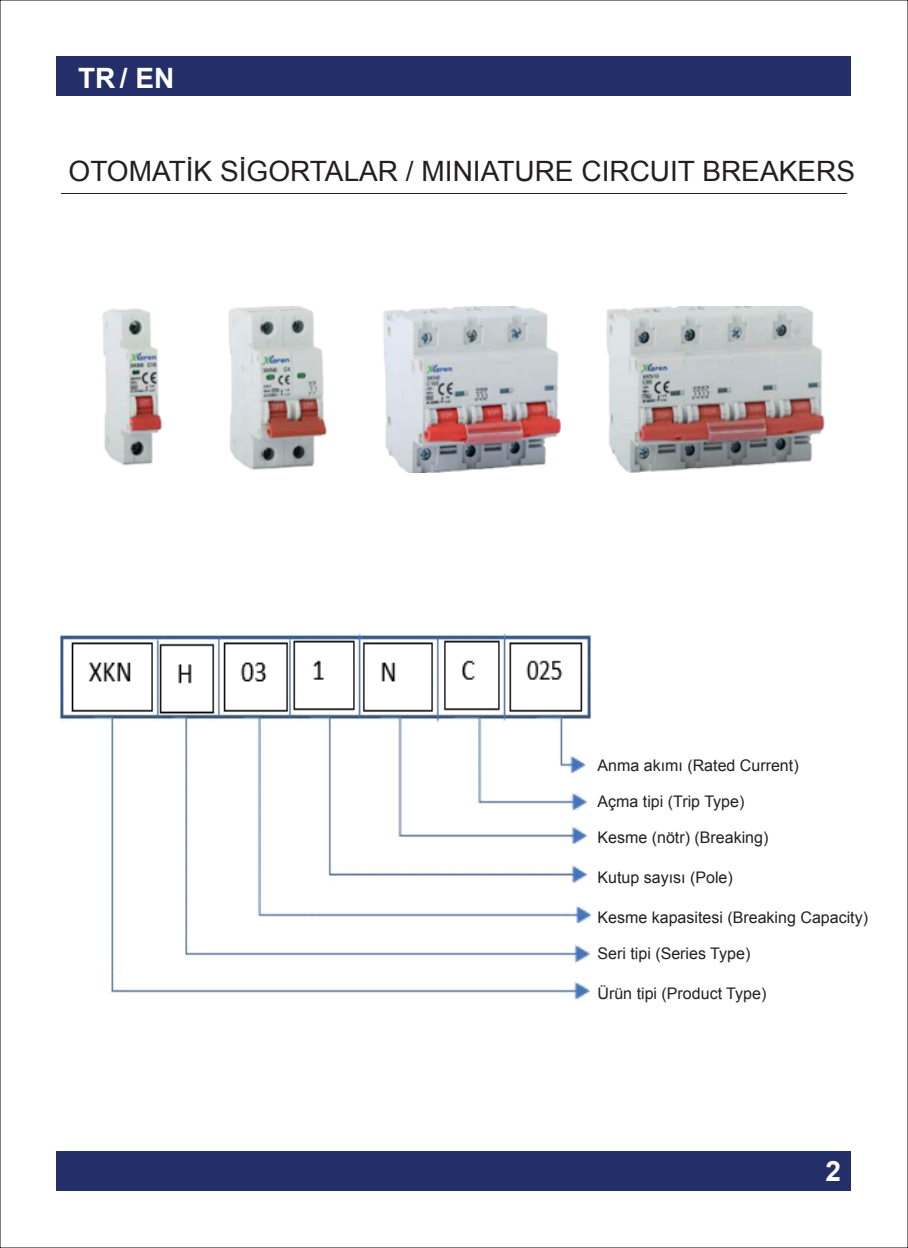
<style>
.page{position:relative;width:908px;height:1248px;background:#fff}
.page>*{position:absolute;margin:0;border:0;box-sizing:border-box;transform-origin:0 0}
.t1{font:28px "Arial";color:#231f20}
.t2{font:700 28px "Arial";color:#fff}
.t3{font:16px "Arial";color:#231f20}
</style>
<div class="page">
<div style="left:57px;top:1150px;width:793px;height:40px;background:#242f69"></div>
<div style="left:57px;top:56px;width:793px;height:40px;background:#242f69"></div>
<hr style="left:61px;top:193px;width:785px;height:1px;background:#231f20">
<img style="left:102px;top:306px;width:723px;height:167px">
<img style="left:60px;top:633px;width:531px;height:368px">
<h1 class="t2" style="left:78px;top:60px;width:98px">TR / EN</h1>
<h1 class="t1" style="left:68px;top:153px;width:787px">OTOMATİK SİGORTALAR / MINIATURE CIRCUIT BREAKERS</h1>
<p class="t3" style="left:597px;top:755px;width:202px">Anma akımı (Rated Current)</p>
<p class="t3" style="left:597px;top:791px;width:148px">Açma tipi (Trip Type)</p>
<p class="t3" style="left:597px;top:827px;width:172px">Kesme (nötr) (Breaking)</p>
<p class="t3" style="left:597px;top:867px;width:137px">Kutup sayısı (Pole)</p>
<p class="t3" style="left:597px;top:907px;width:272px">Kesme kapasitesi (Breaking Capacity)</p>
<p class="t3" style="left:597px;top:943px;width:154px">Seri tipi (Series Type)</p>
<p class="t3" style="left:597px;top:983px;width:170px">Ürün tipi (Product Type)</p>
<h1 class="t2" style="left:825px;top:1152px;width:17px">2</h1>
</div>
